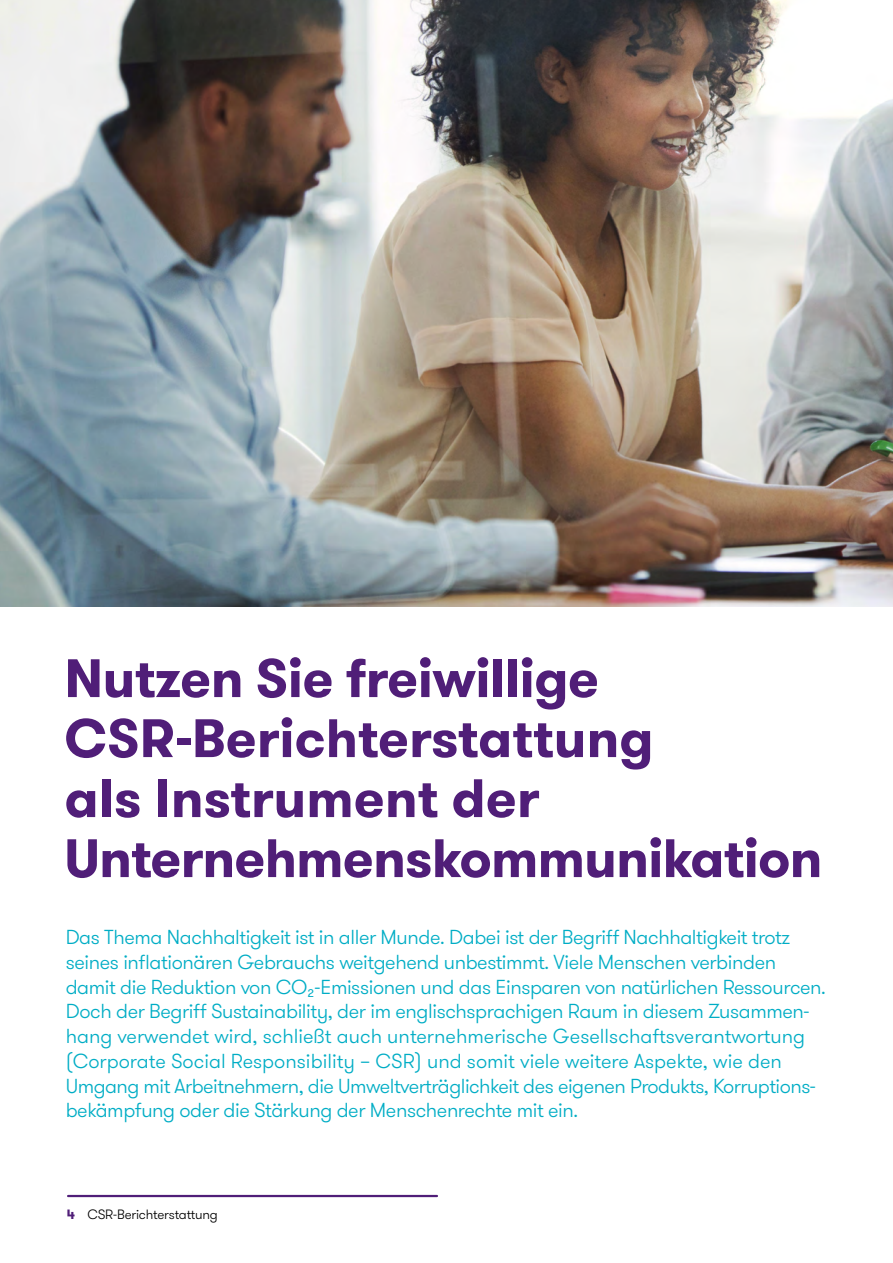
<style>
.page{position:relative;width:893px;height:1263px;background:#fff}
.page>*{position:absolute;margin:0;border:0;box-sizing:border-box;transform-origin:0 0}
.t1{font:700 54px/60px "GT Walsheim Pro";letter-spacing:-.01em;color:#501e78}
.t2{font:300 20.25px/24.8px "GT Walsheim Pro";letter-spacing:-.02em;color:#00adc5}
.t3{font:300 13.5px "GT Walsheim Pro";letter-spacing:-.015em;color:#000}
.s1{font-weight:700;color:#501e78}
</style>
<div class="page">
<hr style="left:68px;top:1195px;width:369px;height:2px;background:#501e78">
<img style="left:0;top:0;width:893px;height:606px">
<h1 class="t1" style="left:64px;top:649px;width:759px">Nutzen Sie freiwillige<br>CSR-Berichterstattung<br>als Instrument der<br>Unternehmenskommunikation</h1>
<p class="t2" style="left:66px;top:925px;width:762px">Das Thema Nachhaltigkeit ist in aller Munde. Dabei ist der Begriff Nachhaltigkeit trotz seines inflationären Gebrauchs weitgehend unbestimmt. Viele Menschen verbinden damit die Reduktion von CO2- Emissionen und das Einsparen von natürlichen Ressourcen.<br>Doch der Begriff Sustainability, der im englischsprachigen Raum in diesem Zusammen&shy;hang verwendet wird, schließt auch unternehmerische Gesellschaftsverantwortung (Corporate Social Responsibility – CSR) und somit viele weitere Aspekte, wie den Umgang mit Arbeitnehmern, die Umweltverträglichkeit des eigenen Produkts, Korruptions&shy;bekämpfung oder die Stärkung der Menschenrechte mit ein.</p>
<p class="t3" style="left:67px;top:1206px;width:153px"><span class="s1">4</span> CSR-Berichterstattung</p>
</div>
